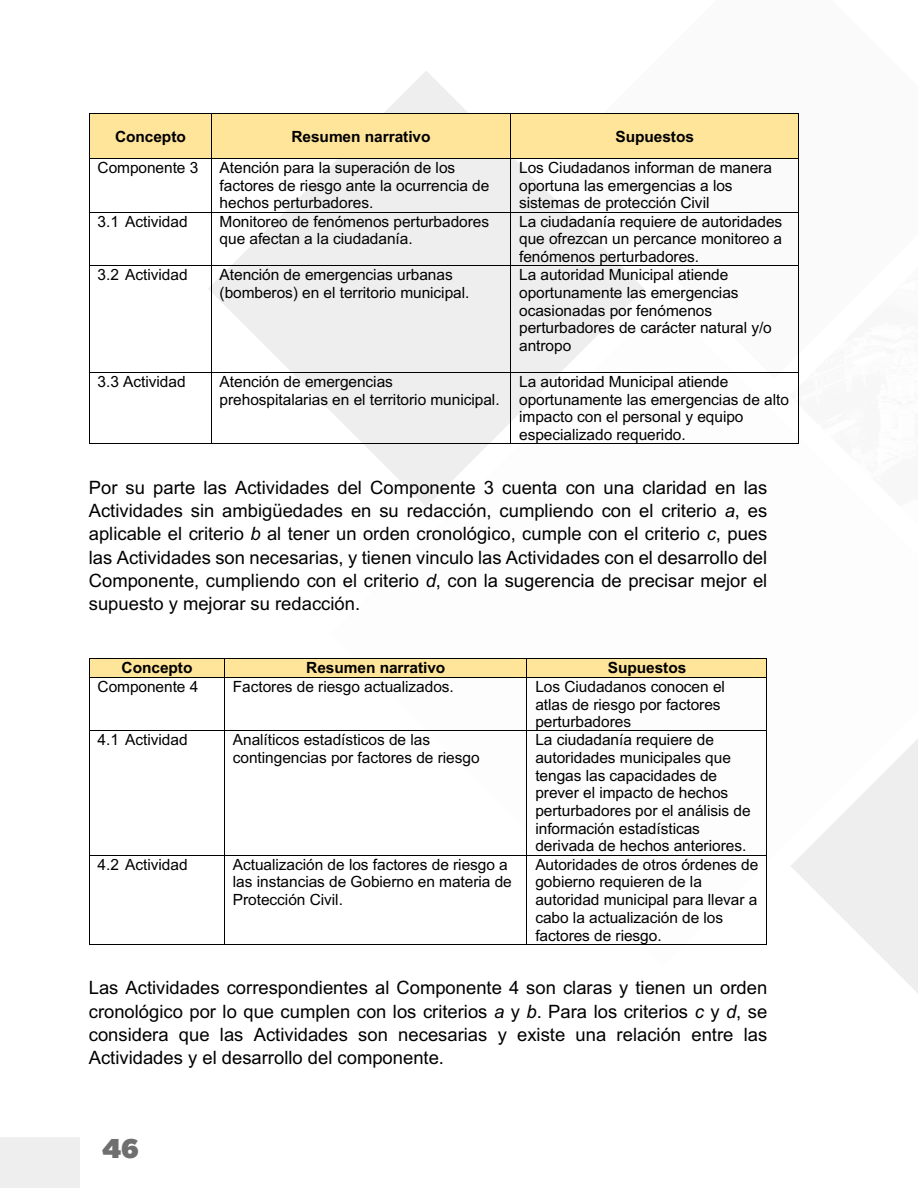
<style>
.page{position:relative;width:918px;height:1188px;background:#fff}
.page>*{position:absolute;margin:0;border:0;box-sizing:border-box;transform-origin:0 0}
.t1{font:900 27px "Gotham";color:#706f6f}
.t2{font:18.45px/23.2px "Arial";color:#000;text-align:justify}
.t3{font:15.45px/17.7px "Arial";letter-spacing:-.005em;color:#000}
.t4{font:700 15.45px "Arial";letter-spacing:-.005em;color:#000}
.s1{font-style:italic}
</style>
<div class="page">
<div style="left:0;top:1137px;width:80px;height:50px;background:#eee"></div>
<svg style="left:331px;top:678px;width:587px;height:288px"></svg>
<svg style="left:208px;top:71px;width:436px;height:435px;fill:#eee"></svg>
<div style="left:90px;top:114px;width:121px;height:44px;background:#ffe599"></div>
<div style="left:212px;top:114px;width:298px;height:44px;background:#ffe599"></div>
<div style="left:511px;top:114px;width:287px;height:44px;background:#ffe599"></div>
<hr style="left:90px;top:113px;width:121px;height:1px;background:#000">
<hr style="left:212px;top:113px;width:298px;height:1px;background:#000">
<hr style="left:511px;top:113px;width:287px;height:1px;background:#000">
<hr style="left:89px;top:114px;width:1px;height:44px;background:#000">
<hr style="left:211px;top:114px;width:1px;height:44px;background:#000">
<hr style="left:510px;top:114px;width:1px;height:44px;background:#000">
<hr style="left:798px;top:114px;width:1px;height:44px;background:#000">
<hr style="left:90px;top:158px;width:121px;height:1px;background:#000">
<hr style="left:212px;top:158px;width:298px;height:1px;background:#000">
<hr style="left:511px;top:158px;width:287px;height:1px;background:#000">
<hr style="left:89px;top:159px;width:1px;height:53px;background:#000">
<hr style="left:211px;top:159px;width:1px;height:53px;background:#000">
<hr style="left:510px;top:159px;width:1px;height:53px;background:#000">
<hr style="left:798px;top:159px;width:1px;height:53px;background:#000">
<hr style="left:90px;top:212px;width:121px;height:1px;background:#000">
<hr style="left:212px;top:212px;width:298px;height:1px;background:#000">
<hr style="left:511px;top:212px;width:287px;height:1px;background:#000">
<hr style="left:89px;top:212px;width:1px;height:53px;background:#000">
<hr style="left:211px;top:212px;width:1px;height:53px;background:#000">
<hr style="left:510px;top:212px;width:1px;height:53px;background:#000">
<hr style="left:798px;top:212px;width:1px;height:53px;background:#000">
<hr style="left:90px;top:265px;width:121px;height:1px;background:#000">
<hr style="left:212px;top:265px;width:298px;height:1px;background:#000">
<hr style="left:511px;top:265px;width:287px;height:1px;background:#000">
<hr style="left:89px;top:266px;width:1px;height:106px;background:#000">
<hr style="left:211px;top:266px;width:1px;height:106px;background:#000">
<hr style="left:510px;top:266px;width:1px;height:106px;background:#000">
<hr style="left:798px;top:266px;width:1px;height:106px;background:#000">
<hr style="left:90px;top:372px;width:121px;height:1px;background:#000">
<hr style="left:212px;top:372px;width:298px;height:1px;background:#000">
<hr style="left:511px;top:372px;width:287px;height:1px;background:#000">
<hr style="left:89px;top:373px;width:1px;height:70px;background:#000">
<hr style="left:90px;top:443px;width:121px;height:1px;background:#000">
<hr style="left:211px;top:373px;width:1px;height:70px;background:#000">
<hr style="left:212px;top:443px;width:298px;height:1px;background:#000">
<hr style="left:510px;top:373px;width:1px;height:70px;background:#000">
<hr style="left:511px;top:443px;width:287px;height:1px;background:#000">
<hr style="left:798px;top:373px;width:1px;height:70px;background:#000">
<div style="left:90px;top:659px;width:134px;height:18px;background:#ffe599"></div>
<div style="left:225px;top:659px;width:302px;height:18px;background:#ffe599"></div>
<div style="left:528px;top:659px;width:239px;height:18px;background:#ffe599"></div>
<hr style="left:90px;top:658px;width:134px;height:1px;background:#000">
<hr style="left:225px;top:658px;width:302px;height:1px;background:#000">
<hr style="left:527px;top:658px;width:239px;height:1px;background:#000">
<svg style="left:89px;top:658px;width:1px;height:19px"></svg>
<hr style="left:90px;top:677px;width:134px;height:1px;background:#000">
<svg style="left:224px;top:658px;width:1px;height:19px"></svg>
<hr style="left:225px;top:677px;width:302px;height:1px;background:#000">
<svg style="left:527px;top:659px;width:1px;height:18px"></svg>
<hr style="left:527px;top:677px;width:239px;height:1px;background:#000">
<svg style="left:766px;top:658px;width:1px;height:19px"></svg>
<hr style="left:89px;top:677px;width:1px;height:54px;background:#000">
<hr style="left:224px;top:677px;width:1px;height:54px;background:#000">
<hr style="left:527px;top:677px;width:1px;height:54px;background:#000">
<hr style="left:766px;top:677px;width:1px;height:54px;background:#000">
<hr style="left:90px;top:731px;width:134px;height:1px;background:#000">
<hr style="left:225px;top:731px;width:302px;height:1px;background:#000">
<hr style="left:527px;top:731px;width:239px;height:1px;background:#000">
<hr style="left:89px;top:731px;width:1px;height:124px;background:#000">
<hr style="left:224px;top:731px;width:1px;height:124px;background:#000">
<hr style="left:527px;top:731px;width:1px;height:124px;background:#000">
<hr style="left:766px;top:731px;width:1px;height:124px;background:#000">
<hr style="left:90px;top:855px;width:134px;height:1px;background:#000">
<hr style="left:225px;top:855px;width:302px;height:1px;background:#000">
<hr style="left:527px;top:855px;width:239px;height:1px;background:#000">
<hr style="left:89px;top:855px;width:1px;height:89px;background:#000">
<hr style="left:90px;top:944px;width:134px;height:1px;background:#000">
<hr style="left:224px;top:855px;width:1px;height:89px;background:#000">
<hr style="left:225px;top:944px;width:302px;height:1px;background:#000">
<hr style="left:527px;top:855px;width:1px;height:89px;background:#000">
<hr style="left:527px;top:944px;width:239px;height:1px;background:#000">
<hr style="left:766px;top:855px;width:1px;height:89px;background:#000">
<p class="t4" style="left:115px;top:125px;width:72px">Concepto</p>
<p class="t4" style="left:291px;top:125px;width:141px">Resumen narrativo</p>
<p class="t4" style="left:616px;top:125px;width:80px">Supuestos</p>
<p class="t3" style="left:98px;top:159px;width:102px">Componente 3</p>
<p class="t3" style="left:220px;top:159px;width:271px">Atención para la superación de los factores de riesgo ante la ocurrencia de hechos perturbadores.</p>
<p class="t3" style="left:519px;top:159px;width:254px">Los Ciudadanos informan de manera oportuna las emergencias a los sistemas de protección Civil</p>
<p class="t3" style="left:98px;top:212px;width:92px">3.1 Actividad</p>
<p class="t3" style="left:220px;top:213px;width:271px;line-height:17.2px">Monitoreo de fenómenos perturbadores que afectan a la ciudadanía.</p>
<p class="t3" style="left:519px;top:213px;width:265px;text-align:justify">La ciudadanía requiere de autoridades que ofrezcan un percance monitoreo a fenómenos perturbadores.</p>
<p class="t3" style="left:98px;top:266px;width:92px">3.2 Actividad</p>
<p class="t3" style="left:220px;top:266px;width:251px">Atención de emergencias urbanas (bomberos) en el territorio municipal.</p>
<p class="t3" style="left:519px;top:266px;width:254px">La autoridad Municipal atiende oportunamente las emergencias ocasionadas por fenómenos perturbadores de carácter natural y/o antropo</p>
<p class="t3" style="left:98px;top:373px;width:89px">3.3 Actividad</p>
<p class="t3" style="left:220px;top:373px;width:282px">Atención de emergencias prehospitalarias en el territorio municipal.</p>
<p class="t3" style="left:519px;top:373px;width:271px">La autoridad Municipal atiende oportunamente las emergencias de alto impacto con el personal y equipo especializado requerido.</p>
<p class="t2" style="left:89px;top:476px;width:680px">Por su parte las Actividades del Componente 3 cuenta con una claridad en las Actividades sin ambigüedades en su redacción, cumpliendo con el criterio <span class="s1">a</span>, es aplicable el criterio <span class="s1">b</span> al tener un orden cronológico, cumple con el criterio <span class="s1">c</span>, pues las Actividades son necesarias, y tienen vinculo las Actividades con el desarrollo del Componente, cumpliendo con el criterio <span class="s1">d</span>, con la sugerencia de precisar mejor el supuesto y mejorar su redacción.</p>
<p class="t4" style="left:122px;top:657px;width:72px">Concepto</p>
<p class="t4" style="left:306px;top:657px;width:141px">Resumen narrativo</p>
<p class="t4" style="left:608px;top:657px;width:80px">Supuestos</p>
<p class="t3" style="left:98px;top:677px;width:102px">Componente 4</p>
<p class="t3" style="left:233px;top:677px;width:222px">Factores de riesgo actualizados.</p>
<p class="t3" style="left:535px;top:677px;width:191px">Los Ciudadanos conocen el atlas de riesgo por factores perturbadores</p>
<p class="t3" style="left:98px;top:731px;width:92px">4.1 Actividad</p>
<p class="t3" style="left:233px;top:731px;width:248px">Analíticos estadísticos de las contingencias por factores de riesgo</p>
<p class="t3" style="left:535px;top:731px;width:217px">La ciudadanía requiere de autoridades municipales que tengas las capacidades de prever el impacto de hechos perturbadores por el análisis de información estadísticas derivada de hechos anteriores.</p>
<p class="t3" style="left:98px;top:855px;width:92px">4.2 Actividad</p>
<p class="t3" style="left:233px;top:855px;width:280px">Actualización de los factores de riesgo a las instancias de Gobierno en materia de<br>Protección Civil.</p>
<p class="t3" style="left:535px;top:855px;width:224px">Autoridades de otros órdenes de gobierno requieren de la autoridad municipal para llevar a cabo la actualización de los factores de riesgo.</p>
<p class="t2" style="left:89px;top:976px;width:680px">Las Actividades correspondientes al Componente 4 son claras y tienen un orden cronológico por lo que cumplen con los criterios <span class="s1">a</span> y <span class="s1">b</span>. Para los criterios <span class="s1">c</span> y <span class="s1">d</span>, se considera que las Actividades son necesarias y existe una relación entre las Actividades y el desarrollo del componente.</p>
<h1 class="t1" style="left:103px;top:1130px;width:38px">46</h1>
</div>
